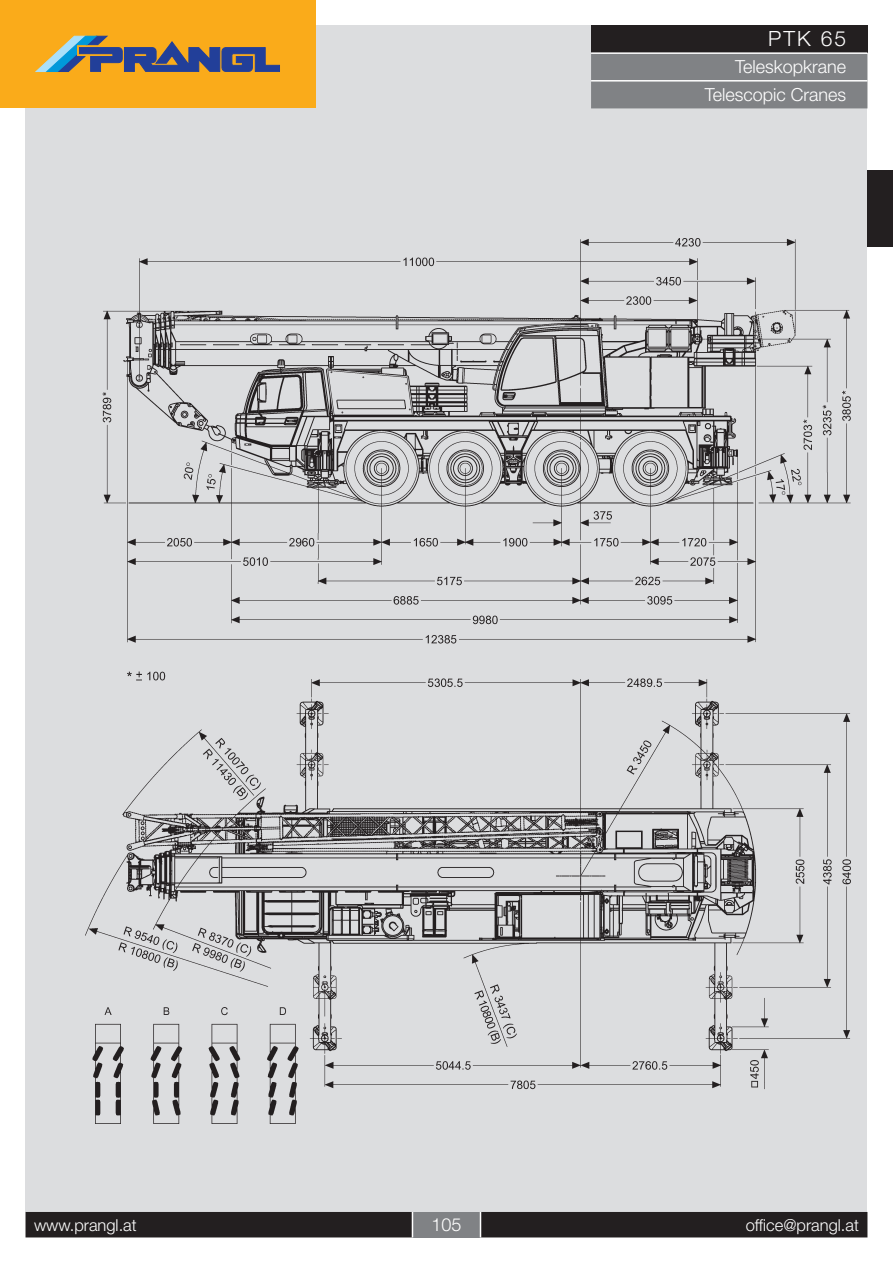
<style>
.page{position:relative;width:893px;height:1263px;background:#fff}
.page>*{position:absolute;margin:0;border:0;box-sizing:border-box;transform-origin:0 0}
.t1{font:300 21px "Helvetica Neue LT Pro";color:#fff}
.t2{font:300 18px/28px "Helvetica Neue LT Pro";color:#fff;text-align:right}
.t3{font:300 16.5px "Helvetica Neue LT Pro";color:#fff}
</style>
<div class="page">
<div style="left:867px;top:170px;width:26px;height:77px;background:#231f20"></div>
<div style="left:26px;top:26px;width:841px;height:1186px;background:#dcdddf"></div>
<svg style="left:26px;top:1212px;width:841px;height:25px;background:#2b2728"></svg>
<div style="left:0;top:0;width:315px;height:108px;background:#faab1a"></div>
<svg style="left:36px;top:36px;width:244px;height:36px"></svg>
<div style="left:591px;top:26px;width:276px;height:27px;background:#231f20"></div>
<div style="left:591px;top:54px;width:276px;height:54px;background:#808285"></div>
<hr style="left:591px;top:52px;width:276px;height:2px;background:#fff">
<hr style="left:591px;top:80px;width:276px;height:2px;background:#fff">
<img style="left:85px;top:238px;width:765px;height:885px">
<p class="t1" style="left:768px;top:26px;width:80px">PTK 65</p>
<p class="t2" style="left:705px;top:53px;width:143px">Teleskopkrane<br>Telescopic Cranes</p>
<p class="t3" style="left:34px;top:1215px;width:104px">www.prangl.at</p>
<p class="t2" style="left:431px;top:1210px;width:32px">105</p>
<p class="t3" style="left:746px;top:1215px;width:115px">office@prangl.at</p>
</div>
